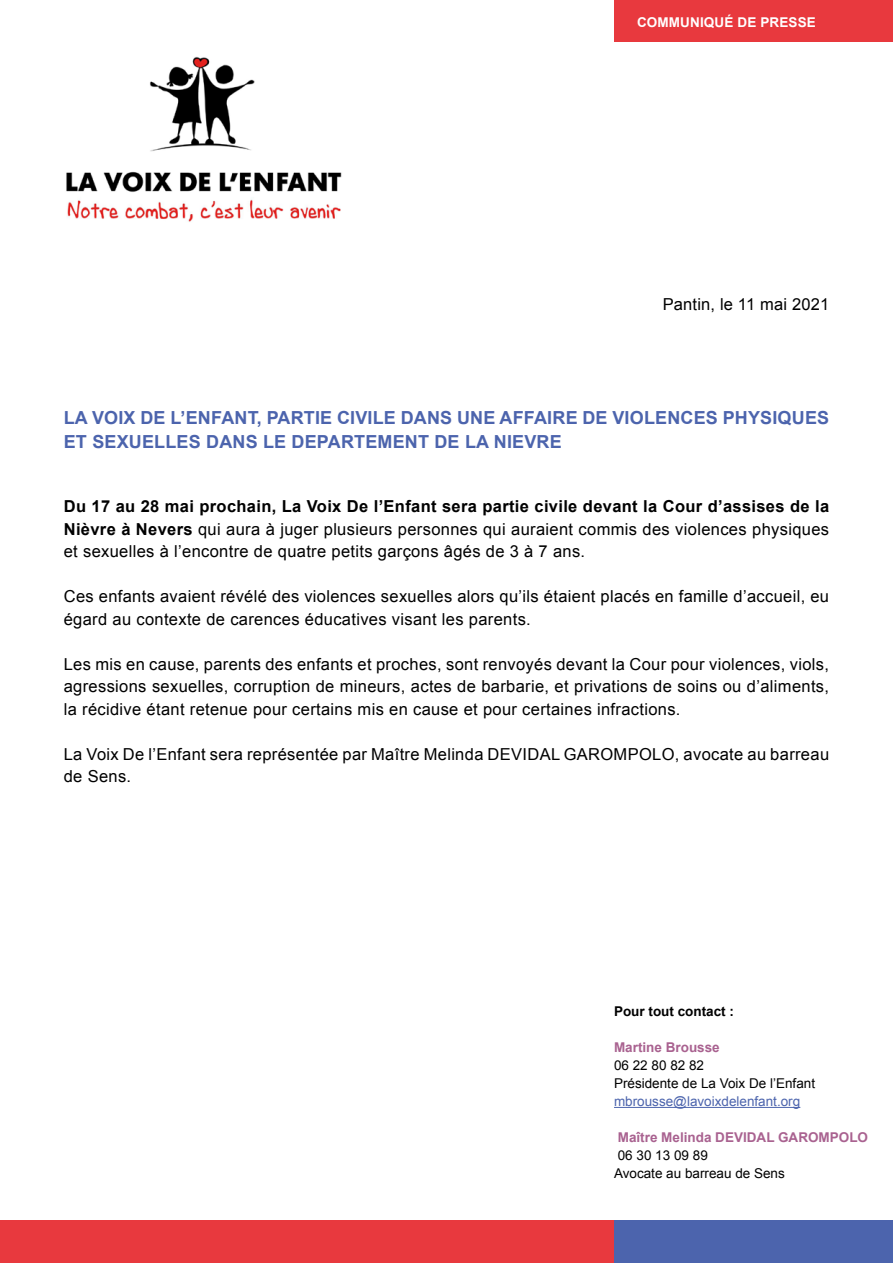
<style>
.page{position:relative;width:893px;height:1263px;background:#fff}
.page>*{position:absolute;margin:0;border:0;box-sizing:border-box;transform-origin:0 0}
.t1{font:700 18px/24px "Arial";letter-spacing:.01em;color:#4c64ad}
.t2{font:16.5px/22.5px "Arial";letter-spacing:.02em;color:#000;text-align:justify}
.t3{font:13.5px/18px "Arial";color:#000}
.t4{font:700 13.5px "Arial";color:#a96290}
.t5{font:13.5px "Arial";color:#4c64ad}
.t6{font:700 13.5px "Arial";letter-spacing:.01em;color:#fff}
.t7{font:700 13.5px "Arial";color:#000}
.s1{font-weight:700}
</style>
<div class="page">
<img style="left:66px;top:56px;width:276px;height:166px">
<div style="left:0;top:1220px;width:893px;height:43px;background:#e8393e"></div>
<div style="left:614px;top:1220px;width:279px;height:43px;background:#4c64ad"></div>
<hr style="left:614px;top:1107px;width:186px;height:1px;background:#4c64ad">
<div style="left:614px;top:0;width:279px;height:41px;background:#e8393e"></div>
<p class="t6" style="left:637px;top:13px;width:180px">COMMUNIQUÉ DE PRESSE</p>
<p class="t2" style="left:663px;top:293px;width:168px">Pantin, le 11 mai 2021</p>
<p class="t1" style="left:64px;top:406px;width:767px">LA VOIX DE L’ENFANT, PARTIE CIVILE DANS UNE AFFAIRE DE VIOLENCES PHYSIQUES<br>ET SEXUELLES DANS LE DEPARTEMENT DE LA NIEVRE</p>
<p class="t2" style="left:64px;top:495px;width:767px"><span class="s1">Du 17 au 28 mai prochain, La Voix De l’Enfant sera partie civile devant la Cour d’assises de la Nièvre à Nevers</span> qui aura à juger plusieurs personnes qui auraient commis des violences physiques et sexuelles à l’encontre de quatre petits garçons âgés de 3 à 7 ans.</p>
<p class="t2" style="left:64px;top:585px;width:767px">Ces enfants avaient révélé des violences sexuelles alors qu’ils étaient placés en famille d’accueil, eu égard au contexte de carences éducatives visant les parents.</p>
<p class="t2" style="left:64px;top:653px;width:767px">Les mis en cause, parents des enfants et proches, sont renvoyés devant la Cour pour violences, viols, agressions sexuelles, corruption de mineurs, actes de barbarie, et privations de soins ou d’aliments, la récidive étant retenue pour certains mis en cause et pour certaines infractions.</p>
<p class="t2" style="left:64px;top:743px;width:767px">La Voix De l’Enfant sera représentée par Maître Melinda DEVIDAL GAROMPOLO, avocate au barreau de Sens.</p>
<p class="t7" style="left:614px;top:1002px;width:122px">Pour tout contact :</p>
<p class="t4" style="left:614px;top:1038px;width:107px">Martine Brousse</p>
<p class="t3" style="left:614px;top:1056px;width:203px">06 22 80 82 82<br>Présidente de La Voix De l’Enfant</p>
<p class="t5" style="left:614px;top:1092px;width:188px">mbrousse@lavoixdelenfant.org</p>
<p class="t4" style="left:618px;top:1128px;width:252px">Maître Melinda DEVIDAL GAROMPOLO</p>
<p class="t3" style="left:614px;top:1146px;width:172px">06 30 13 09 89<br>Avocate au barreau de Sens</p>
</div>
